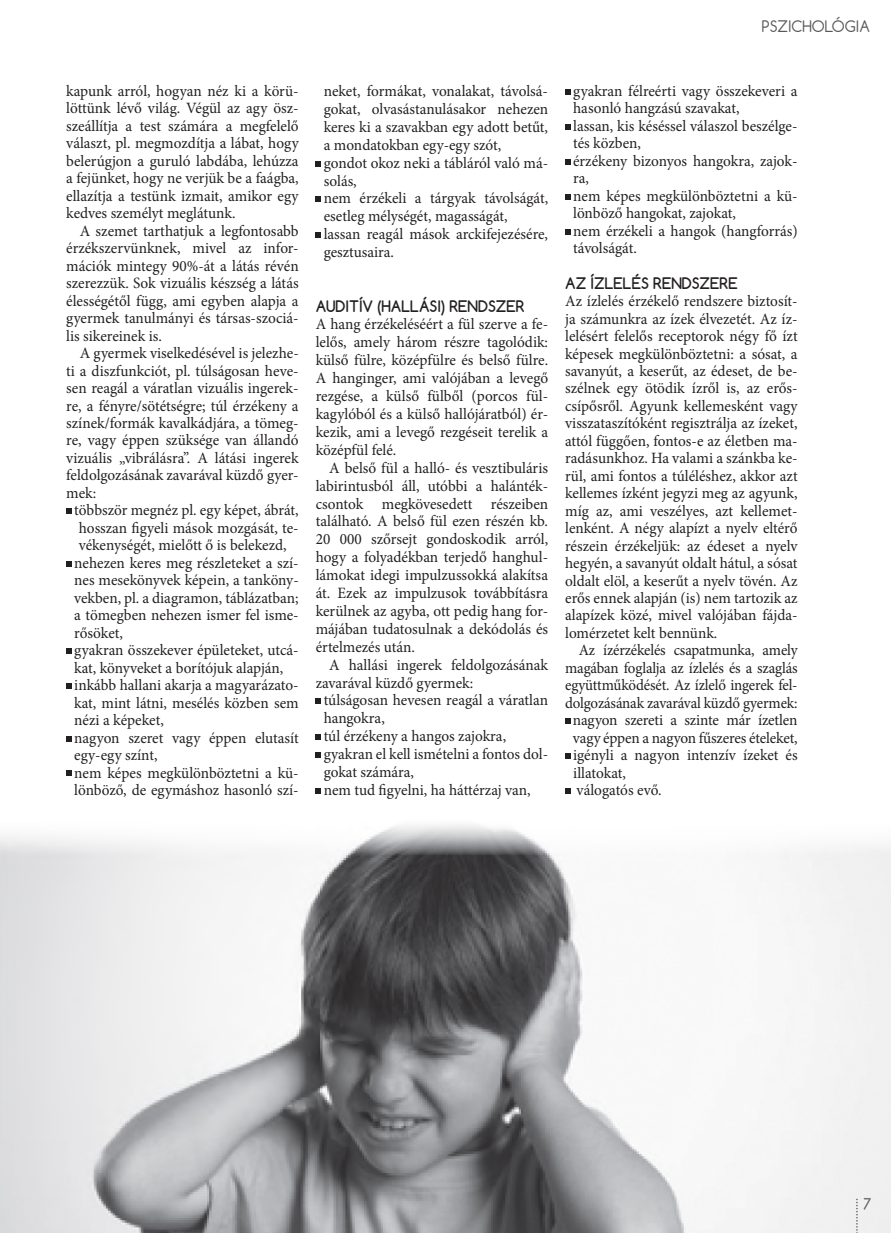
<style>
.page{position:relative;width:891px;height:1233px;background:#fff}
.page>*{position:absolute;margin:0;border:0;box-sizing:border-box;transform-origin:0 0}
.t1{font:15.75px/17.4px "Minion Pro";color:#231f20;text-align:justify}
.t2{font:15.75px "Minion Pro";color:#231f20;scale:.95 1}
.t3{font:700 15px "Comfortaa";color:#231f20}
.t4{font:15px "Comfortaa";color:#57585a}
</style>
<div class="page">
<img style="left:0;top:825px;width:891px;height:407px">
<svg style="left:864px;top:1197px;width:7px;height:12px"></svg>
<svg style="left:856px;top:1198px;width:2px;height:35px"></svg>
<svg style="left:66px;top:509px;width:5px;height:5px"></svg>
<svg style="left:66px;top:561px;width:5px;height:5px"></svg>
<svg style="left:66px;top:648px;width:5px;height:5px"></svg>
<svg style="left:66px;top:683px;width:5px;height:5px"></svg>
<svg style="left:66px;top:736px;width:5px;height:5px"></svg>
<svg style="left:66px;top:771px;width:5px;height:5px"></svg>
<svg style="left:316px;top:161px;width:5px;height:5px"></svg>
<svg style="left:316px;top:197px;width:5px;height:5px"></svg>
<svg style="left:316px;top:232px;width:5px;height:6px"></svg>
<svg style="left:316px;top:699px;width:5px;height:5px"></svg>
<svg style="left:316px;top:734px;width:5px;height:5px"></svg>
<svg style="left:316px;top:752px;width:5px;height:5px"></svg>
<svg style="left:316px;top:788px;width:5px;height:5px"></svg>
<svg style="left:565px;top:89px;width:5px;height:5px"></svg>
<svg style="left:565px;top:124px;width:5px;height:5px"></svg>
<svg style="left:565px;top:159px;width:5px;height:5px"></svg>
<svg style="left:565px;top:194px;width:5px;height:5px"></svg>
<svg style="left:565px;top:229px;width:5px;height:5px"></svg>
<svg style="left:565px;top:718px;width:5px;height:5px"></svg>
<svg style="left:565px;top:753px;width:5px;height:5px"></svg>
<svg style="left:565px;top:788px;width:5px;height:5px"></svg>
<p class="t4" style="left:762px;top:21px;width:110px">PSZICHOLÓGIA</p>
<p class="t1" style="left:66px;top:83px;width:234px">kapunk arról, hogyan néz ki a körü&shy;löttünk lévő világ. Végül az agy ösz&shy;szeállítja a test számára a megfelelő választ, pl. megmozdítja a lábat, hogy belerúgjon a guruló labdába, lehúzza a fejünket, hogy ne verjük be a faágba, ellazítja a testünk izmait, amikor egy kedves személyt meglátunk.</p>
<p class="t1" style="left:66px;top:223px;width:234px;text-indent:14px">A szemet tarthatjuk a legfontosabb érzékszervünknek, mivel az infor&shy;mációk mintegy 90%-át a látás révén szerezzük. Sok vizuális készség a látás élességétől függ, ami egyben alapja a gyermek tanulmányi és társas-szociá&shy;lis sikereinek is.</p>
<p class="t1" style="left:80px;top:345px;width:221px">A gyermek viselkedésével is jelezhe-</p>
<p class="t1" style="left:66px;top:363px;width:234px">ti a diszfunkciót, pl. túlságosan heve-</p>
<p class="t1" style="left:66px;top:380px;width:234px">sen reagál a váratlan vizuális ingerek-</p>
<p class="t1" style="left:66px;top:398px;width:234px">re, a fényre/sötétségre; túl érzékeny a</p>
<p class="t1" style="left:66px;top:415px;width:234px">színek/formák kavalkádjára, a tömeg-</p>
<p class="t1" style="left:66px;top:433px;width:234px">re, vagy éppen szüksége van állandó</p>
<p class="t1" style="left:66px;top:450px;width:234px">vizuális „vibrálásra”. A látási ingerek</p>
<p class="t1" style="left:66px;top:468px;width:234px">feldolgozásának zavarával küzdő gyer-</p>
<p class="t1" style="left:66px;top:485px;width:31px">mek:</p>
<p class="t1" style="left:74px;top:503px;width:226px">t öbbször megnéz pl. egy képet, ábrát,</p>
<p class="t1" style="left:79px;top:520px;width:221px">hosszan figyeli mások mozgását, te-</p>
<p class="t1" style="left:79px;top:538px;width:209px">vékenységét, mielőtt ő is belekezd,</p>
<p class="t1" style="left:74px;top:555px;width:226px">nehezen keres meg részleteket a szí-</p>
<p class="t1" style="left:74px;top:572px;width:226px">nes mesekönyvek képein, a tanköny-</p>
<p class="t1" style="left:74px;top:590px;width:226px">vekben, pl. a diagramon, táblázatban;</p>
<p class="t1" style="left:74px;top:607px;width:226px">a tömegben nehezen ismer fel isme-</p>
<p class="t1" style="left:74px;top:625px;width:50px">rősöket,</p>
<p class="t1" style="left:74px;top:642px;width:226px">gyakran összekever épületeket, utcá-</p>
<p class="t1" style="left:74px;top:660px;width:211px">kat, könyveket a borítójuk alapján,</p>
<p class="t1" style="left:74px;top:677px;width:226px">inkább hallani akarja a magyarázato-</p>
<p class="t1" style="left:74px;top:695px;width:226px">kat, mint látni, mesélés közben sem</p>
<p class="t1" style="left:74px;top:712px;width:91px">nézi a képeket,</p>
<p class="t1" style="left:74px;top:730px;width:226px">nagyon szeret vagy éppen elutasít</p>
<p class="t1" style="left:74px;top:747px;width:85px">egy-egy színt,</p>
<p class="t1" style="left:74px;top:765px;width:226px">nem képes megkülönböztetni a kü-</p>
<p class="t1" style="left:74px;top:782px;width:226px">lönböző, de egymáshoz hasonló szí-</p>
<p class="t1" style="left:324px;top:83px;width:226px;line-height:17.9px;text-align:left">neket, formákat, vonalakat, távolsá&shy;gokat, olvasástanulásakor nehezen keres ki a szavakban egy adott betűt, a mondatokban egy-egy szót, gondot okoz neki a tábláról való má&shy;solás,<br>nem érzékeli a tárgyak távolságát, esetleg mélységét, magasságát, lassan reagál mások arckifejezésére, gesztusaira.</p>
<p class="t3" style="left:316px;top:296px;width:210px">AUDITÍV (HALLÁSI) RENDSZER</p>
<p class="t1" style="left:316px;top:317px;width:234px;line-height:17.9px">A hang érzékeléséért a fül szerve a fe&shy;lelős, amely három részre tagolódik: külső fülre, középfülre és belső fülre.<br>A hanginger, ami valójában a levegő rezgése, a külső fülből (porcos fül&shy;kagylóból és a külső hallójáratból) ér&shy;kezik, ami a levegő rezgéseit terelik a középfül felé.</p>
<p class="t1" style="left:316px;top:460px;width:234px;line-height:17.9px;text-indent:14px">A belső fül a halló- és vesztibuláris labirintusból áll, utóbbi a halánték&shy;csontok megkövesedett részeiben található. A belső fül ezen részén kb.<br>20 000 szőrsejt gondoskodik arról, hogy a folyadékban terjedő hanghul&shy;lámokat idegi impulzussokká alakítsa át. Ezek az impulzusok továbbításra kerülnek az agyba, ott pedig hang for&shy;májában tudatosulnak a dekódolás és értelmezés után.</p>
<p class="t1" style="left:329px;top:657px;width:220px">A hallási ingerek feldolgozásának</p>
<p class="t1" style="left:316px;top:675px;width:159px">zavarával küzdő gyermek:</p>
<p class="t1" style="left:324px;top:693px;width:226px">túlságosan hevesen reagál a váratlan</p>
<p class="t1" style="left:324px;top:711px;width:63px">hangokra,</p>
<p class="t1" style="left:324px;top:728px;width:184px">túl érzékeny a hangos zajokra,</p>
<p class="t1" style="left:324px;top:746px;width:226px">gyakran el kell ismételni a fontos dol-</p>
<p class="t1" style="left:324px;top:764px;width:92px">gokat számára,</p>
<p class="t1" style="left:324px;top:782px;width:208px">nem tud figyelni, ha háttérzaj van,</p>
<p class="t1" style="left:573px;top:83px;width:226px;text-align:left">gyakran félreérti vagy összekeveri a hasonló hangzású szavakat,<br>lassan, kis késéssel válaszol beszélge&shy;tés közben,<br>érzékeny bizonyos hangokra, zajok&shy;ra,<br>nem képes megkülönböztetni a kü&shy;lönböző hangokat, zajokat,<br>nem érzékeli a hangok (hangforrás) távolságát.</p>
<p class="t3" style="left:565px;top:273px;width:174px">AZ ÍZLELÉS RENDSZERE</p>
<p class="t1" style="left:565px;top:294px;width:234px">Az ízlelés érzékelő rendszere biztosít&shy;ja számunkra az ízek élvezetét. Az íz&shy;lelésért felelős receptorok négy fő ízt képesek megkülönböztetni: a sósat, a savanyút, a keserűt, az édeset, de be&shy;szélnek egy ötödik ízről is, az erős&shy;csípősről. Agyunk kellemesként vagy visszataszítóként regisztrálja az ízeket, attól függően, fontos-e az életben ma&shy;radásunkhoz. Ha valami a szánkba ke&shy;rül, ami fontos a túléléshez, akkor azt kellemes ízként jegyzi meg az agyunk, míg az, ami veszélyes, azt kellemet&shy;lenként. A négy alapízt a nyelv eltérő részein érzékeljük: az édeset a nyelv hegyén, a savanyút oldalt hátul, a sósat oldalt elöl, a keserűt a nyelv tövén. Az erős ennek alapján (is) nem tartozik az alapízek közé, mivel valójában fájda&shy;lomérzetet kelt bennünk.</p>
<p class="t2" style="left:579px;top:644px;width:232px">Az ízérzékelés csapatmunka, amely</p>
<p class="t2" style="left:565px;top:661px;width:246px">magában foglalja az ízlelés és a szaglás</p>
<p class="t2" style="left:565px;top:679px;width:246px">együttműködését. Az ízlelő ingerek fel-</p>
<p class="t2" style="left:565px;top:696px;width:246px">dolgozásának zavarával küzdő gyermek:</p>
<p class="t1" style="left:573px;top:712px;width:226px">nagyon szereti a szinte már ízetlen</p>
<p class="t1" style="left:573px;top:730px;width:226px">vagy éppen a nagyon fűszeres ételeket,</p>
<p class="t1" style="left:573px;top:747px;width:226px">igényli a nagyon intenzív ízeket és</p>
<p class="t1" style="left:573px;top:765px;width:54px">illatokat,</p>
<p class="t1" style="left:577px;top:782px;width:86px">válogatós evő.</p>
</div>
